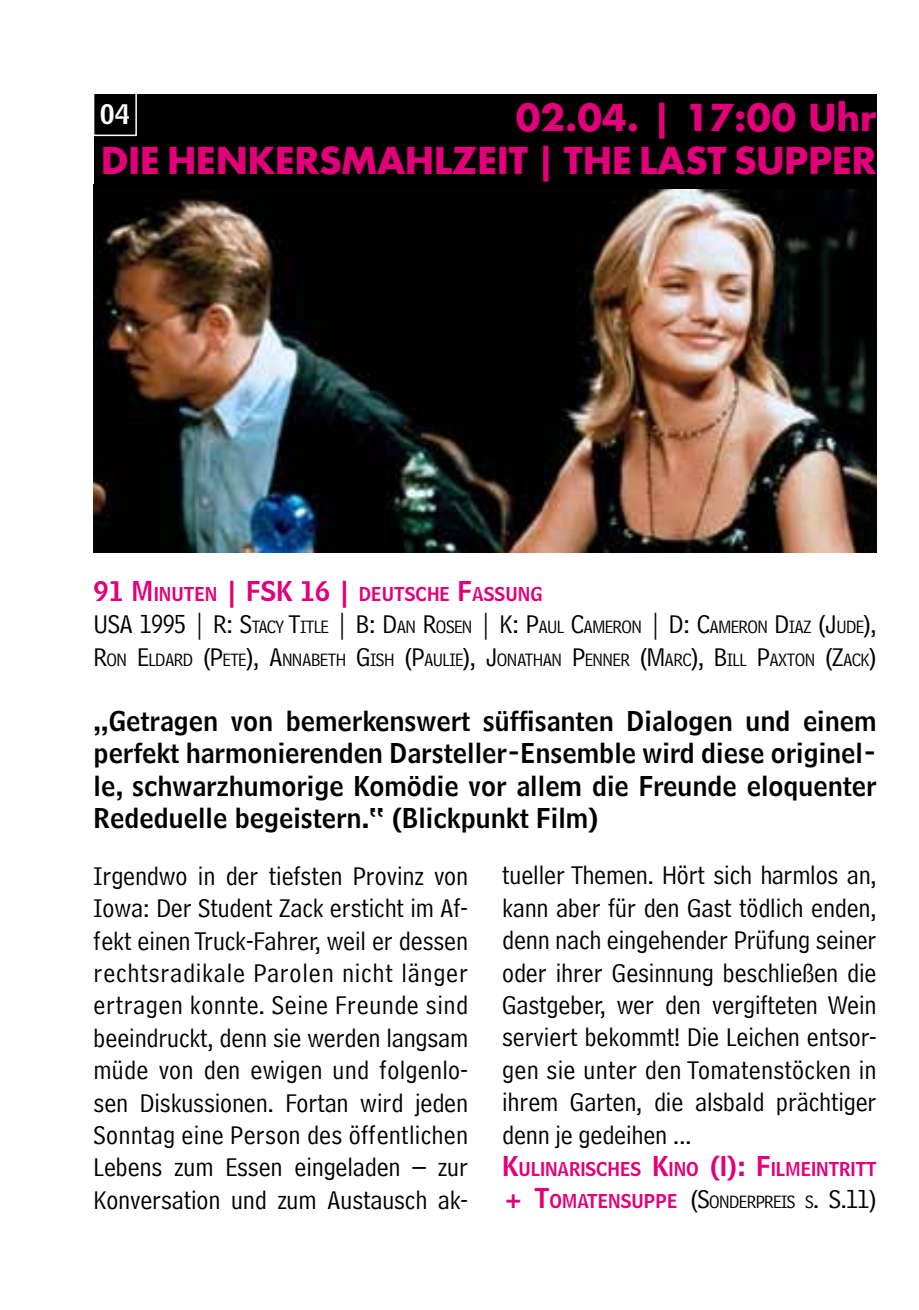
<style>
.page{position:relative;width:919px;height:1310px;background:#fff}
.page>*{position:absolute;margin:0;border:0;box-sizing:border-box;transform-origin:0 0}
.t1{font:700 36px/43.2px "Futura Std";color:#e2007a;text-align:right}
.t2{font:27px/32.4px "Bell Centennial Address";letter-spacing:-.005em;color:#000;text-align:justify}
.t3{font:27px/32.4px "Bell Centennial Name And Number";color:#000;text-align:justify}
.t4{font:27px "Bell Centennial Name And Number";color:#fff}
.t5{font:18.9px/32.4px "Bell Centennial Address";letter-spacing:-.03em;color:#000}
.t6{font:18.9px/32.4px "Bell Centennial Name And Number";color:#e2007a}
.s1{font-size:27px}
.s2{font-family:"Bell Centennial Address";font-size:27px;color:#000}
.s3{font-family:"Bell Centennial Address";color:#000}
</style>
<div class="page">
<img style="left:94px;top:188px;width:782px;height:365px">
<div style="left:94px;top:94px;width:782px;height:94px;background:#000"></div>
<div style="left:93px;top:92px;width:44px;height:44px;border:2px solid #fff"></div>
<h1 class="t1" style="left:101px;top:95px;width:776px">02.04. | 17:00 Uhr<br>DIE HENKERSMAHLZEIT | THE LAST SUPPER</h1>
<p class="t4" style="left:100px;top:97px;width:32px">04</p>
<p class="t6" style="left:94px;top:578px;width:450px"><span class="s1">91 M</span>INUTEN <span class="s1">| FSK 16 |</span> DEUTSCHE <span class="s1">F</span>ASSUNG</p>
<p class="t5" style="left:94px;top:611px;width:784px"><span class="s1">USA 1995 | R: S</span>TACY <span class="s1">T</span>ITLE <span class="s1">| B: D</span>AN <span class="s1">R</span>OSEN <span class="s1">| K: P</span>AU L <span class="s1">C</span>AMERON <span class="s1">| D: C</span>AMERON <span class="s1">D</span>IAZ <span class="s1">(J</span>UDE<span class="s1">),<br>R</span>ON <span class="s1">E</span>LDARD <span class="s1">(P</span>ETE<span class="s1">), A</span>NNABETH <span class="s1">G</span>ISH <span class="s1">(P</span>AU LIE<span class="s1">), J</span>ONATHAN <span class="s1">P</span>ENNER <span class="s1">(M</span>ARC<span class="s1">), B</span>ILL <span class="s1">P</span>AXTON <span class="s1">(Z</span>ACK<span class="s1">)</span></p>
<p class="t3" style="left:94px;top:704px;width:784px">„Getragen von bemerkenswert süffisanten Dialogen und einem perfekt harmonierenden Darsteller-Ensemble wird diese originel&shy;le, schwarzhumorige Komödie vor allem die Freunde eloquenter Rededuelle begeistern.“ (Blickpunkt Film)</p>
<p class="t2" style="left:502px;top:859px;width:376px">tueller Themen. Hört sich harmlos an, kann aber für den Gast tödlich enden, denn nach eingehender Prüfung seiner oder ihrer Gesinnung beschließen die Gastgeber, wer den vergifteten Wein serviert bekommt! Die Leichen entsor&shy;gen sie unter den Tomatenstöcken in ihrem Garten, die alsbald prächtiger denn je gedeihen ...</p>
<p class="t6" style="left:502px;top:1152px;width:376px"><span class="s1">K</span>ULINARISCHES <span class="s1">K</span>INO <span class="s1">(I): F</span>ILM EINTRITT <span class="s1">+ T</span>OMATENSUPPE <span class="s2">(S</span><span class="s3">ONDERPREIS S</span><span class="s2">. S.11)</span></p>
<p class="t2" style="left:94px;top:859px;width:376px">Irgendwo in der tiefsten Provinz von Iowa: Der Student Zack ersticht im Af&shy;fekt einen Truck-Fahrer, weil er dessen rechtsradikale Parolen nicht länger ertragen konnte. Seine Freunde sind beeindruckt, denn sie werden langsam müde von den ewigen und folgenlo&shy;sen Diskussionen. Fortan wird jeden Sonntag eine Person des öffentlichen Lebens zum Essen eingeladen – zur Konversation und zum Austausch ak-</p>
</div>
